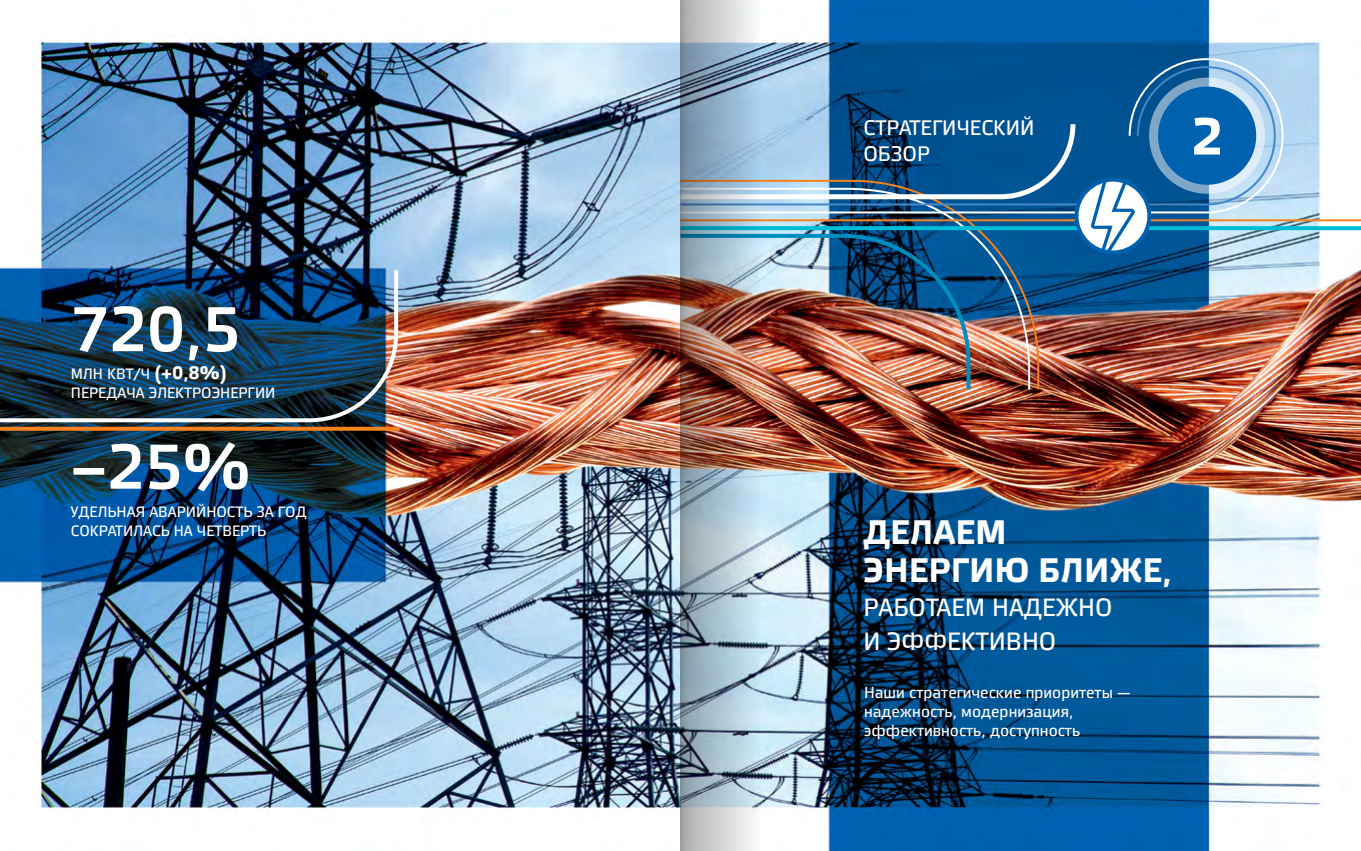
<style>
.page{position:relative;width:1361px;height:851px;background:#fff}
.page>*{position:absolute;margin:0;border:0;box-sizing:border-box;transform-origin:0 0}
.t1{font:63px/137.4px "Vida 33 Pro";color:#fff}
.t2{font:700 51.8px "Vida 32 Pro";color:#fff}
.t3{font:700 34px/38px "Vida 32 Pro";color:#fff}
.t4{font:25px/34px "Vida 32 Pro";color:#fff}
.t5{font:21px/25.2px "Vida 32 Pro";color:#fff}
.t6{font:16px/19px "Vida 32 Pro";color:#fff}
.t7{font:15px/19px "Vida 32 Pro";color:#fff}
.s1{font-weight:700;font-size:18px}
</style>
<div class="page">
<img style="left:0;top:0;width:1361px;height:850px">
<img style="left:972px;top:254px;width:59px;height:137px">
<svg style="left:1151px;top:226px;width:210px;height:4px"></svg>
<hr style="left:680px;top:219px;width:681px;height:2px;background:#f58220">
<svg style="left:678px;top:57px;width:606px;height:157px;background:#5990bc"></svg>
<svg style="left:678px;top:65px;width:598px;height:141px;background:#3277af"></svg>
<img style="left:676px;top:254px;width:296px;height:139px">
<svg style="left:0;top:426px;width:400px;height:4px;background:#c97124"></svg>
<img style="left:0;top:266px;width:400px;height:158px">
<svg style="left:675px;top:119px;width:476px;height:135px;background:#3d79a5"></svg>
<img style="left:680px;top:0;width:84px;height:850px">
<h1 class="t1" style="left:71px;top:257px;width:181px">720,5 –25%</h1>
<p class="t7" style="left:71px;top:364px;width:206px">МЛН КВТ/Ч <span class="s1">(+0,8%)<br></span>ПЕРЕДАЧА ЭЛЕКТРОЭНЕРГИИ</p>
<p class="t7" style="left:71px;top:501px;width:237px">УДЕЛЬНАЯ АВАРИЙНОСТЬ ЗА ГОД<br>СОКРАТИЛАСЬ НА ЧЕТВЕРТЬ</p>
<h3 class="t5" style="left:863px;top:114px;width:173px">СТРАТЕГИЧЕСКИЙ<br>ОБЗОР</h3>
<h2 class="t2" style="left:1190px;top:97px;width:34px">2</h2>
<h3 class="t3" style="left:863px;top:511px;width:310px">ДЕЛАЕМ<br>ЭНЕРГИЮ БЛИЖЕ,</h3>
<h3 class="t4" style="left:863px;top:589px;width:250px">РАБОТАЕМ НАДЕЖНО<br>И ЭФФЕКТИВНО</h3>
<p class="t6" style="left:864px;top:682px;width:268px">Наши стратегические приоритеты — надежность, модернизация, эффективность, доступность</p>
</div>
